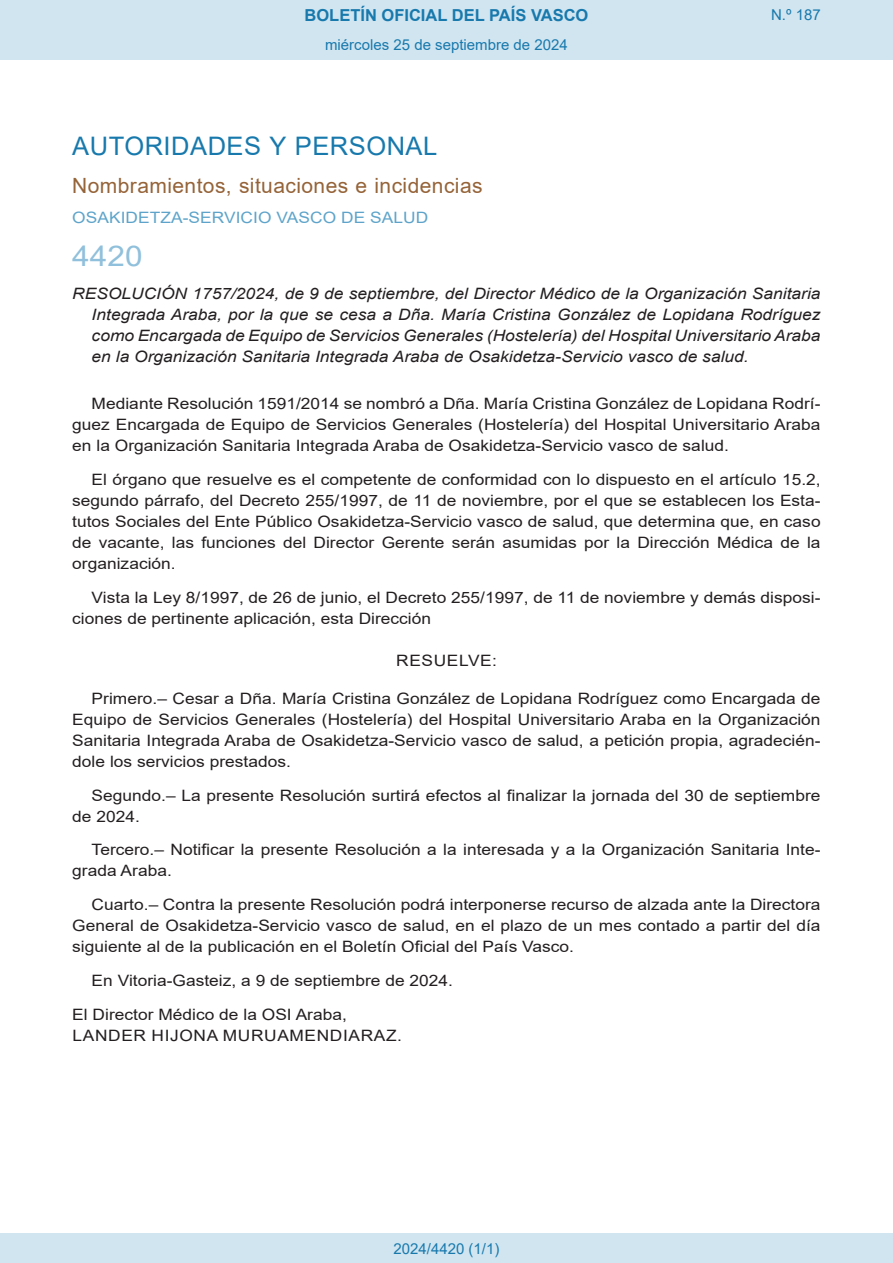
<style>
.page{position:relative;width:893px;height:1263px;background:#fff}
.page>*{position:absolute;margin:0;border:0;box-sizing:border-box;transform-origin:0 0}
.BOPVOrden{font:28.5px "Arial";color:#90c0db;scale:1.11 1}
.BOPVSeccion{font:25.5px "Arial";letter-spacing:.02em;color:#1879ad}
.BOPVSubseccion{font:21px "Arial";letter-spacing:.02em;color:#956338}
.t1{font:700 16.5px "Arial";color:#1879ad}
.BOPVDetalle{font:15.6px/21px "Arial";color:#231f20;text-align:justify;scale:1.11 1}
.BOPVTitulo{font:italic 15.6px/21px "Arial";color:#231f20;text-align:justify;scale:1.11 1}
.BOPVFirmaLugFec{font:15.6px "Arial";color:#231f20;scale:1.11 1}
.BOPVOrganismo{font:15.6px "Arial";letter-spacing:.005em;color:#5ea4ca;scale:1.11 1}
.BOPVFirmaPuesto{font:15.6px "Arial";color:#231f20;scale:1.11 1}
.BOPVFirmaNombre{font:15.6px "Arial";letter-spacing:.035em;color:#231f20;scale:1.11 1}
.BOPVClave{font:15.6px "Arial";letter-spacing:.035em;color:#231f20;scale:1.11 1}
.Paginacion_Centro{font:15px "Arial";color:#1879ad}
</style>
<div class="page">
<div style="left:0;top:0;width:893px;height:60px;background:#d0e5f0"></div>
<div style="left:0;top:1233px;width:893px;height:30px;background:#d0e5f0"></div>
<p class="t1" style="left:305px;top:3px;width:285px">BOLETÍN OFICIAL DEL PAÍS VASCO</p>
<p class="Paginacion_Centro" style="left:325px;top:35px;width:244px">miércoles 25 de septiembre de 2024</p>
<p class="Paginacion_Centro" style="left:771px;top:5px;width:51px">N.º 187</p>
<p class="BOPVSeccion" style="left:72px;top:128px;width:366px">AUTORIDADES Y PERSONAL</p>
<p class="BOPVSubseccion" style="left:72px;top:171px;width:412px">Nombramientos, situaciones e incidencias</p>
<p class="BOPVOrganismo" style="left:72px;top:207px;width:322px">OSAKIDETZA-SERVICIO VASCO DE SALUD</p>
<p class="BOPVOrden" style="left:72px;top:236px;width:65px">4420</p>
<p class="BOPVTitulo" style="left:92px;top:284px;width:658px;text-indent:-19px">RESOLUCIÓN 1757/2024, de 9 de septiembre, del Director Médico de la Organización Sanitaria Integrada Araba, por la que se cesa a Dña. María Cristina González de Lopidana Rodríguez como Encargada de Equipo de Servicios Generales (Hostelería) del Hospital Universitario Araba en la Organización Sanitaria Integrada Araba de Osakidetza-Servicio vasco de salud.</p>
<p class="BOPVDetalle" style="left:72px;top:393px;width:676px;text-indent:19px">Mediante Resolución 1591/2014 se nombró a Dña. María Cristina González de Lopidana Rodrí&shy;guez Encargada de Equipo de Servicios Generales (Hostelería) del Hospital Universitario Araba en la Organización Sanitaria Integrada Araba de Osakidetza-Servicio vasco de salud.</p>
<p class="BOPVDetalle" style="left:72px;top:469px;width:676px;text-indent:19px">El órgano que resuelve es el competente de conformidad con lo dispuesto en el artículo 15.2, segundo párrafo, del Decreto 255/1997, de 11 de noviembre, por el que se establecen los Esta&shy;tutos Sociales del Ente Público Osakidetza-Servicio vasco de salud, que determina que, en caso de vacante, las funciones del Director Gerente serán asumidas por la Dirección Médica de la organización.</p>
<p class="BOPVDetalle" style="left:72px;top:586px;width:676px;text-indent:19px">Vista la Ley 8/1997, de 26 de junio, el Decreto 255/1997, de 11 de noviembre y demás disposi&shy;ciones de pertinente aplicación, esta Dirección</p>
<p class="BOPVClave" style="left:396px;top:649px;width:92px">RESUELVE:</p>
<p class="BOPVDetalle" style="left:72px;top:688px;width:676px;text-indent:19px">Primero.– Cesar a Dña. María Cristina González de Lopidana Rodríguez como Encargada de Equipo de Servicios Generales (Hostelería) del Hospital Universitario Araba en la Organización Sanitaria Integrada Araba de Osakidetza-Servicio vasco de salud, a petición propia, agradecién&shy;dole los servicios prestados.</p>
<p class="BOPVDetalle" style="left:72px;top:784px;width:676px;text-indent:19px">Segundo.– La presente Resolución surtirá efectos al finalizar la jornada del 30 de septiembre de 2024.</p>
<p class="BOPVDetalle" style="left:72px;top:839px;width:676px;text-indent:19px">Tercero.– Notificar la presente Resolución a la interesada y a la Organización Sanitaria Inte&shy;grada Araba.</p>
<p class="BOPVDetalle" style="left:72px;top:894px;width:676px;text-indent:19px">Cuarto.– Contra la presente Resolución podrá interponerse recurso de alzada ante la Directora General de Osakidetza-Servicio vasco de salud, en el plazo de un mes contado a partir del día siguiente al de la publicación en el Boletín Oficial del País Vasco.</p>
<p class="BOPVFirmaLugFec" style="left:92px;top:969px;width:327px">En Vitoria-Gasteiz, a 9 de septiembre de 2024.</p>
<p class="BOPVFirmaPuesto" style="left:72px;top:1003px;width:249px">El Director Médico de la OSI Araba,</p>
<p class="BOPVFirmaNombre" style="left:73px;top:1024px;width:298px">LANDER HIJONA MURUAMENDIARAZ.</p>
<p class="Paginacion_Centro" style="left:393px;top:1238px;width:107px">2024/4420 (1/1)</p>
</div>
